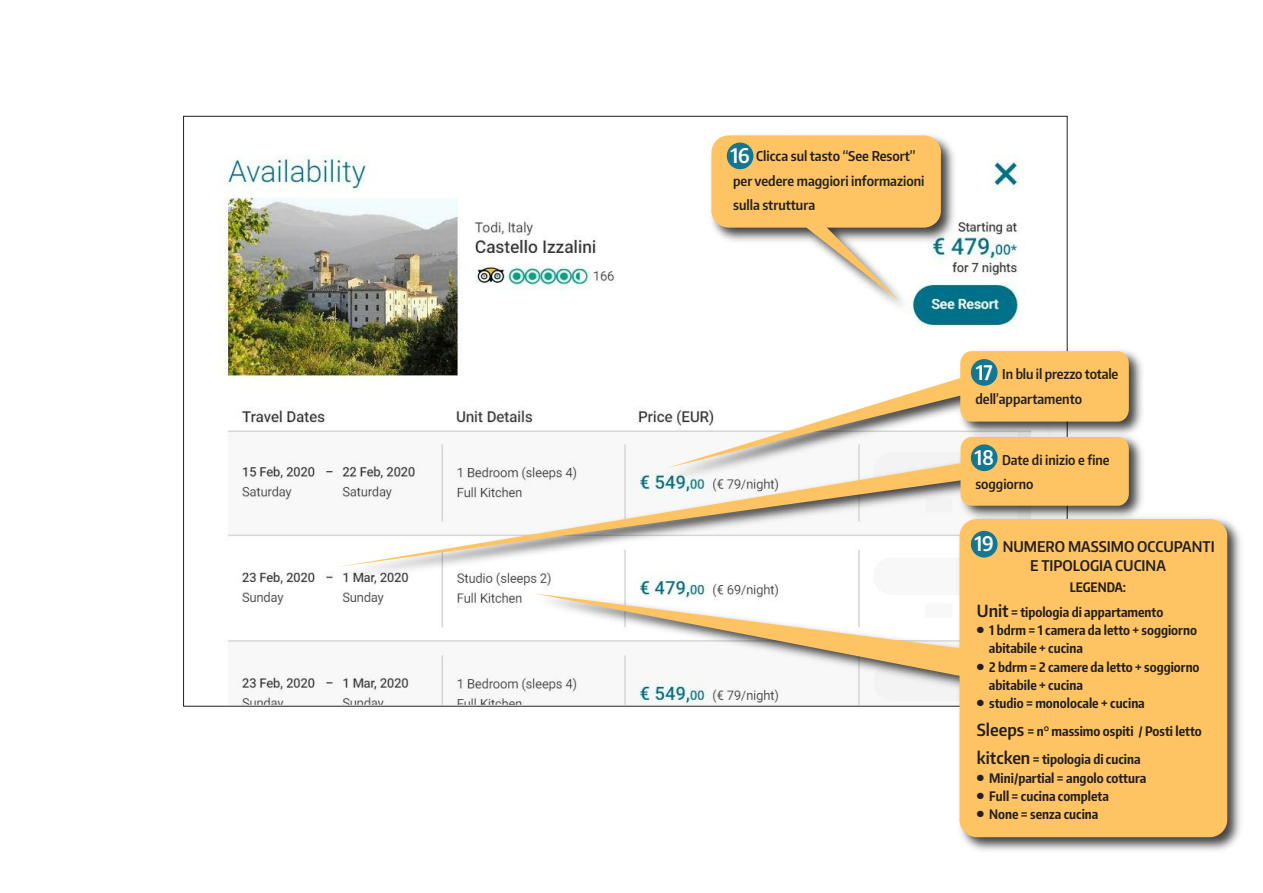
<style>
.page{position:relative;width:1263px;height:893px;background:#fff}
.page>*{position:absolute;margin:0;border:0;box-sizing:border-box;transform-origin:0 0}
.t1{font:600 19.95px "Encode Sans Condensed";color:#fff}
.t2{font:600 14.55px/19.2px "Encode Sans Condensed";color:#231f20}
.t3{font:600 13.5px/24.5px "Encode Sans Condensed";color:#231f20}
.t4{font:600 13.35px/24.3px "Encode Sans Condensed";color:#231f20}
.t5{font:700 13.05px/18.1px "Encode Sans Compressed";color:#231f20}
.s1{font-family:"Encode Sans Condensed";font-weight:600;font-size:16.5px}
</style>
<div class="page">
<img style="left:207px;top:131px;width:844px;height:574px;border-radius:15px">
<img style="left:705px;top:131px;width:255px;height:189px">
<svg style="left:711px;top:135px;width:230px;height:165px"></svg>
<img style="left:659px;top:345px;width:484px;height:85px">
<svg style="left:666px;top:351px;width:463px;height:79px"></svg>
<img style="left:329px;top:430px;width:814px;height:156px">
<svg style="left:336px;top:437px;width:793px;height:130px"></svg>
<img style="left:527px;top:512px;width:714px;height:339px">
<svg style="left:533px;top:519px;width:694px;height:318px"></svg>
<div style="left:727px;top:143px;width:26px;height:26px;background:#147690;border-radius:50%"></div>
<div style="left:971px;top:359px;width:26px;height:27px;background:#147690;border-radius:50%"></div>
<div style="left:971px;top:444px;width:26px;height:27px;background:#147690;border-radius:50%"></div>
<div style="left:971px;top:531px;width:26px;height:26px;background:#147690;border-radius:50%"></div>
<h1 class="t1" style="left:730px;top:142px;width:21px">16</h1>
<p class="t3" style="left:733px;top:144px;width:193px;text-indent:23px">Clicca sul tasto “See Resort” per vedere maggiori informazioni sulla struttura</p>
<h1 class="t1" style="left:976px;top:359px;width:18px">17</h1>
<p class="t3" style="left:975px;top:362px;width:145px;text-indent:27px">In blu il prezzo totale dell’appartamento</p>
<h1 class="t1" style="left:974px;top:444px;width:21px">18</h1>
<p class="t4" style="left:975px;top:447px;width:136px;text-indent:27px">Date di inizio e fine soggiorno</p>
<h1 class="t1" style="left:974px;top:531px;width:21px">19</h1>
<p class="t2" style="left:1030px;top:536px;width:186px;text-indent:-28px">NUMERO MASSIMO OCCUPANTI<br>E TIPOLOGIA CUCINA</p>
<p class="t5" style="left:977px;top:575px;width:188px;line-height:24.6px;text-indent:93px">LEGENDA:<br><span class="s1">Unit</span> = tipologia di appartamento</p>
<p class="t5" style="left:989px;top:621px;width:210px;text-indent:-12px">● 1 bdrm = 1 camera da letto + soggiorno abitabile + cucina</p>
<p class="t5" style="left:989px;top:657px;width:212px;text-indent:-12px">● 2 bdrm = 2 camere da letto + soggiorno abitabile + cucina</p>
<p class="t5" style="left:977px;top:688px;width:226px;line-height:28.3px">● studio = monolocale + cucina<br><span class="s1">Sleeps</span> = n° massimo ospiti / Posti letto <span class="s1">kitcken</span> = tipologia di cucina</p>
<p class="t5" style="left:977px;top:768px;width:171px">● Mini/partial = angolo cottura</p>
<p class="t5" style="left:977px;top:786px;width:134px">● Full = cucina completa</p>
<p class="t5" style="left:977px;top:805px;width:123px">● None = senza cucina</p>
</div>
